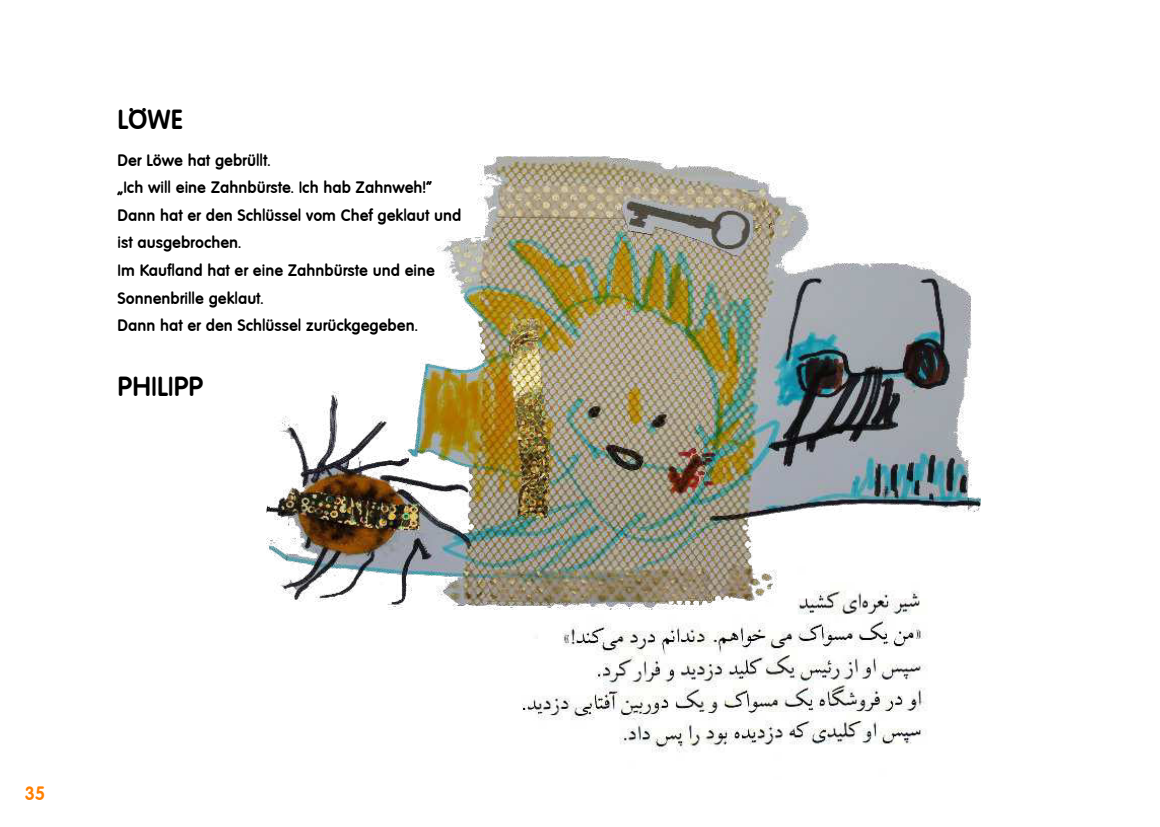
<style>
.page{position:relative;width:1160px;height:827px;background:#fff}
.page>*{position:absolute;margin:0;border:0;box-sizing:border-box;transform-origin:0 0}
.t1{font:27px "Elementary Heavy SF Bold";color:#000}
.t2{font:18.9px "Elementary Heavy SF Bold";color:#ff8000}
.t3{font:16.2px/27.6px "Elementary Heavy SF Bold";color:#000}
</style>
<div class="page">
<img style="left:522px;top:610px;width:404px;height:143px">
<img style="left:267px;top:157px;width:713px;height:453px">
<h1 class="t1" style="left:118px;top:108px;width:67px">LÖWE</h1>
<p class="t3" style="left:118px;top:147px;width:345px">Der Löwe hat gebrüllt.<br>„Ich will eine Zahnbürste. Ich hab Zahnweh!“ Dann hat er den Schlüssel vom Chef geklaut und ist ausgebrochen.<br>Im Kaufland hat er eine Zahnbürste und eine Sonnenbrille geklaut.<br>Dann hat er den Schlüssel zurückgegeben.</p>
<h1 class="t1" style="left:118px;top:375px;width:87px">PHILIPP</h1>
<p class="t2" style="left:24px;top:785px;width:23px">35</p>
</div>
